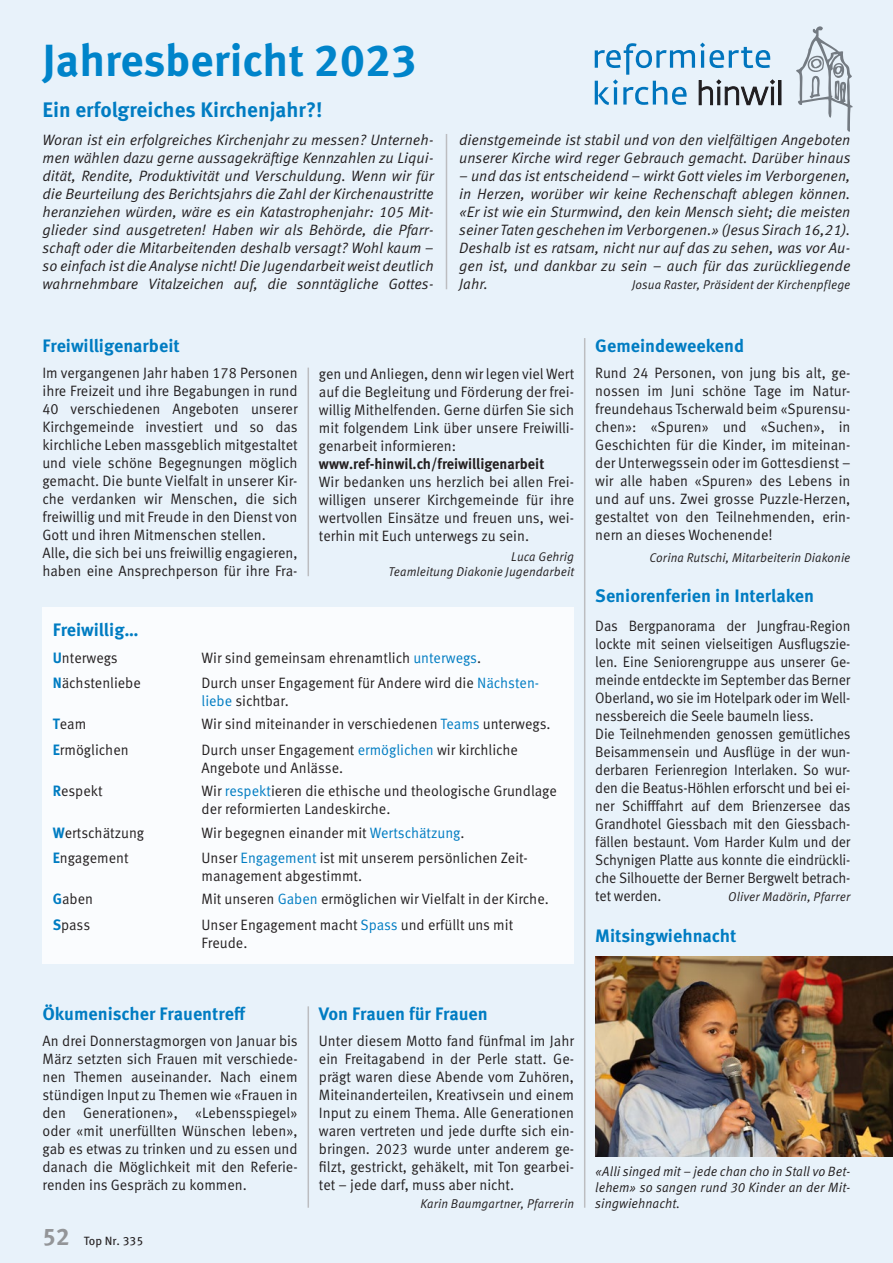
<style>
.page{position:relative;width:893px;height:1263px;background:#e8f2fa}
.page>*{position:absolute;margin:0;border:0;box-sizing:border-box;transform-origin:0 0}
._02_1_Titel_ref__Kirche{font:700 45px "Meta OT";color:#0084ca}
._05_1_Untertitel_ref__Kirche{font:700 21px "Meta OT";color:#007cc2}
._05_1_Untertitel_ref__Kirche-2{font:700 18px "Meta OT";color:#007cc2}
._04_Grundschrift_ohne_Einzug{font:15px/18px "Meta OT";color:#231f20;text-align:justify;scale:.95 1}
._04_Grundschrift_ohne_Einzug-2{font:italic 15px/18px "Meta OT";color:#231f20;text-align:justify}
._04_Grundschrift_ohne_Einzug-3{font:15px/18px "Meta OT";color:#231f20;text-align:justify;scale:.93 1}
._04_Grundschrift_ohne_Einzug-4{font:700 15px "Meta OT";color:#231f20;scale:.95 1}
._07_Legende{font:italic 13.5px/15.8px "Meta OT";color:#231f20;text-align:justify;scale:.95 1}
._08_Unterschrift_rechts{font:italic 12.75px "Meta OT";letter-spacing:.005em;color:#231f20;scale:.95 1}
._04_Grundschrift_ohne_Einzug-5{font:italic 12.75px "Meta OT";letter-spacing:.005em;color:#231f20;scale:.95 1}
.t1{font:12px "Meta OT";color:#231f20}
.s1{font-weight:700;color:#007cc2}
.s2{color:#007cc2}
.s3{font-weight:700;font-size:24px;color:#939598}
</style>
<div class="page">
<svg style="left:595px;top:43px;width:180px;height:62px"></svg>
<div style="left:779px;top:80px;width:2px;height:25px;border:1px solid #231f20"></div>
<svg style="left:796px;top:26px;width:57px;height:106px"></svg>
<hr style="left:446px;top:134px;width:1px;height:155px;background:#bcbdc0">
<hr style="left:584px;top:338px;width:1px;height:870px;background:#bcbdc0">
<img style="left:595px;top:956px;width:298px;height:200px">
<hr style="left:308px;top:368px;width:1px;height:208px;background:#bcbdc0">
<hr style="left:308px;top:1006px;width:1px;height:202px;background:#bcbdc0">
<div style="left:42px;top:607px;width:532px;height:357px;background:#fafcfe"></div>
<p class="_02_1_Titel_ref__Kirche" style="left:43px;top:32px;width:376px">Jahresbericht 2023</p>
<p class="_05_1_Untertitel_ref__Kirche" style="left:43px;top:96px;width:282px">Ein erfolgreiches Kirchenjahr?!</p>
<p class="_04_Grundschrift_ohne_Einzug-2" style="left:43px;top:131px;width:393px">Woran ist ein erfolgreiches Kirchenjahr zu messen? Unterneh&shy;men wählen dazu gerne aussagekräftige Kennzahlen zu Liqui&shy;dität, Rendite, Produktivität und Verschuldung. Wenn wir für die Beurteilung des Berichtsjahrs die Zahl der Kirchenaustritte heranziehen würden, wäre es ein Katastrophenjahr: 105 Mit&shy;glieder sind ausgetreten! Haben wir als Behörde, die Pfarr&shy;schaft oder die Mitarbeitenden deshalb versagt? Wohl kaum – so einfach ist die Analyse nicht! Die Jugendarbeit weist deutlich wahrnehmbare Vitalzeichen auf, die sonntägliche Gottes-</p>
<p class="_04_Grundschrift_ohne_Einzug-2" style="left:459px;top:131px;width:393px">dienstgemeinde ist stabil und von den vielfältigen Angeboten unserer Kirche wird reger Gebrauch gemacht. Darüber hinaus</p>
<p class="_04_Grundschrift_ohne_Einzug-2" style="left:459px;top:167px;width:393px">– und das ist entscheidend – wirkt Gott vieles im Verborgenen, in Herzen, worüber wir keine Rechenschaft ablegen können. «Er ist wie ein Sturmwind, den kein Mensch sieht; die meisten seiner Taten geschehen im Verborgenen.» (Jesus Sirach 16,21).<br>Deshalb ist es ratsam, nicht nur auf das zu sehen, was vor Au&shy;gen ist, und dankbar zu sein – auch für das zurückliegende Jahr.</p>
<p class="_04_Grundschrift_ohne_Einzug-5" style="left:632px;top:277px;width:231px">Josua Raster, Präsident der Kirchenpflege</p>
<p class="_05_1_Untertitel_ref__Kirche-2" style="left:42px;top:334px;width:139px">Freiwilligenarbeit</p>
<p class="_04_Grundschrift_ohne_Einzug" style="left:42px;top:364px;width:270px">Im vergangenen Jahr haben 178 Personen ihre Freizeit und ihre Begabungen in rund 40 verschiedenen Angeboten unserer Kirchgemeinde investiert und so das kirchliche Leben massgeblich mitgestaltet und viele schöne Begegnungen möglich gemacht. Die bunte Vielfalt in unserer Kir&shy;che verdanken wir Menschen, die sich freiwillig und mit Freude in den Dienst von Gott und ihren Mitmenschen stellen.</p>
<p class="_04_Grundschrift_ohne_Einzug" style="left:42px;top:544px;width:270px">Alle, die sich bei uns freiwillig engagieren, haben eine Ansprechperson für ihre Fra-</p>
<p class="_04_Grundschrift_ohne_Einzug" style="left:319px;top:365px;width:270px">gen und Anliegen, denn wir legen viel Wert auf die Begleitung und Förderung der frei&shy;willig Mithelfenden. Gerne dürfen Sie sich mit folgendem Link über unsere Freiwilli&shy;genarbeit informieren:</p>
<p class="_04_Grundschrift_ohne_Einzug-4" style="left:319px;top:454px;width:239px">www.ref-hinwil.ch/freiwilligenarbeit</p>
<p class="_04_Grundschrift_ohne_Einzug" style="left:319px;top:473px;width:270px">Wir bedanken uns herzlich bei allen Frei&shy;willigen unserer Kirchgemeinde für ihre wertvollen Einsätze und freuen uns, wei&shy;terhin mit Euch unterwegs zu sein.</p>
<p class="_04_Grundschrift_ohne_Einzug-5" style="left:511px;top:549px;width:68px">Luca Gehrig</p>
<p class="_08_Unterschrift_rechts" style="left:389px;top:564px;width:197px">Teamleitung Diakonie Jugendarbeit</p>
<p class="_05_1_Untertitel_ref__Kirche-2" style="left:53px;top:619px;width:87px">Freiwillig…</p>
<p class="_04_Grundschrift_ohne_Einzug" style="left:53px;top:649px;width:70px"><span class="s1">U</span>nterwegs</p>
<p class="_04_Grundschrift_ohne_Einzug" style="left:202px;top:649px;width:296px">Wir sind gemeinsam ehrenamtlich <span class="s2">unterwegs</span>.</p>
<p class="_04_Grundschrift_ohne_Einzug" style="left:53px;top:674px;width:94px"><span class="s1">N</span>ächstenliebe</p>
<p class="_04_Grundschrift_ohne_Einzug" style="left:202px;top:674px;width:357px">Durch unser Engagement für Andere wird die <span class="s2">Nächsten&shy;liebe</span> sichtbar.</p>
<p class="_04_Grundschrift_ohne_Einzug" style="left:53px;top:715px;width:37px"><span class="s1">T</span>eam</p>
<p class="_04_Grundschrift_ohne_Einzug" style="left:202px;top:715px;width:369px">Wir sind miteinander in verschiedenen <span class="s2">Teams</span> unterwegs.</p>
<p class="_04_Grundschrift_ohne_Einzug" style="left:53px;top:741px;width:81px"><span class="s1">E</span>rmöglichen</p>
<p class="_04_Grundschrift_ohne_Einzug" style="left:202px;top:741px;width:335px">Durch unser Engagement <span class="s2">ermöglichen</span> wir kirchliche<br>Angebote und Anlässe.</p>
<p class="_04_Grundschrift_ohne_Einzug" style="left:53px;top:782px;width:54px"><span class="s1">R</span>espekt</p>
<p class="_04_Grundschrift_ohne_Einzug" style="left:202px;top:782px;width:375px">Wir <span class="s2">respekt</span>ieren die ethische und theologische Grundlage der reformierten Landeskirche.</p>
<p class="_04_Grundschrift_ohne_Einzug" style="left:53px;top:824px;width:98px"><span class="s1">W</span>ertschätzung</p>
<p class="_04_Grundschrift_ohne_Einzug" style="left:202px;top:824px;width:278px">Wir begegnen einander mit <span class="s2">Wertschätzung</span>.</p>
<p class="_04_Grundschrift_ohne_Einzug" style="left:53px;top:849px;width:81px"><span class="s1">E</span>ngagement</p>
<p class="_04_Grundschrift_ohne_Einzug" style="left:202px;top:849px;width:345px">Unser <span class="s2">Engagement</span> ist mit unserem persönlichen Zeit&shy;management abgestimmt.</p>
<p class="_04_Grundschrift_ohne_Einzug" style="left:53px;top:890px;width:44px"><span class="s1">G</span>aben</p>
<p class="_04_Grundschrift_ohne_Einzug" style="left:202px;top:890px;width:367px">Mit unseren <span class="s2">Gaben</span> ermöglichen wir Vielfalt in der Kirche.</p>
<p class="_04_Grundschrift_ohne_Einzug" style="left:53px;top:916px;width:41px"><span class="s1">S</span>pass</p>
<p class="_04_Grundschrift_ohne_Einzug" style="left:202px;top:916px;width:330px">Unser Engagement macht <span class="s2">Spass</span> und erfüllt uns mit<br>Freude.</p>
<p class="_05_1_Untertitel_ref__Kirche-2" style="left:595px;top:334px;width:150px">Gemeindeweekend</p>
<p class="_04_Grundschrift_ohne_Einzug" style="left:595px;top:364px;width:270px">Rund 24 Personen, von jung bis alt, ge&shy;nossen im Juni schöne Tage im Natur&shy;freundehaus Tscherwald beim «Spurensu&shy;chen»: «Spuren» und «Suchen», in Geschichten für die Kinder, im miteinan&shy;der Unterwegssein oder im Gottesdienst – wir alle haben «Spuren» des Lebens in und auf uns. Zwei grosse Puzzle-Herzen, gestaltet von den Teilnehmenden, erin&shy;nern an dieses Wochenende!</p>
<p class="_08_Unterschrift_rechts" style="left:649px;top:550px;width:213px">Corina Rutschi, Mitarbeiterin Diakonie</p>
<p class="_05_1_Untertitel_ref__Kirche-2" style="left:595px;top:585px;width:220px">Seniorenferien in Interlaken</p>
<p class="_04_Grundschrift_ohne_Einzug-3" style="left:595px;top:617px;width:276px">Das Bergpanorama der Jungfrau-Region lockte mit seinen vielseitigen Ausflugszie&shy;len. Eine Seniorengruppe aus unserer Ge&shy;meinde entdeckte im September das Berner Oberland, wo sie im Hotelpark oder im Well&shy;nessbereich die Seele baumeln liess.</p>
<p class="_04_Grundschrift_ohne_Einzug-3" style="left:595px;top:725px;width:276px">Die Teilnehmenden genossen gemütliches Beisammensein und Ausflüge in der wun&shy;derbaren Ferienregion Interlaken. So wur&shy;den die Beatus-Höhlen erforscht und bei ei&shy;ner Schifffahrt auf dem Brienzersee das Grandhotel Giessbach mit den Giessbach&shy;fällen bestaunt. Vom Harder Kulm und der Schynigen Platte aus konnte die eindrückli&shy;che Silhouette der Berner Bergwelt betrach&shy;tet werden.</p>
<p class="_04_Grundschrift_ohne_Einzug-5" style="left:728px;top:889px;width:130px">Oliver Madörin, Pfarrer</p>
<p class="_05_1_Untertitel_ref__Kirche-2" style="left:595px;top:924px;width:143px">Mitsingwiehnacht</p>
<p class="_05_1_Untertitel_ref__Kirche-2" style="left:43px;top:1002px;width:205px">Ökumenischer Frauentreff</p>
<p class="_04_Grundschrift_ohne_Einzug" style="left:43px;top:1032px;width:270px">An drei Donnerstagmorgen von Januar bis März setzten sich Frauen mit verschiede&shy;nen Themen auseinander. Nach einem stündigen Input zu Themen wie «Frauen in den Generationen», «Lebensspiegel» oder «mit unerfüllten Wünschen leben», gab es etwas zu trinken und zu essen und danach die Möglichkeit mit den Referie&shy;renden ins Gespräch zu kommen.</p>
<p class="t1" style="left:43px;top:1233px;width:102px"><span class="s3">52</span> Top Nr. 335</p>
<p class="_05_1_Untertitel_ref__Kirche-2" style="left:319px;top:1002px;width:170px">Von Frauen für Frauen</p>
<p class="_04_Grundschrift_ohne_Einzug" style="left:319px;top:1032px;width:270px">Unter diesem Motto fand fünfmal im Jahr ein Freitagabend in der Perle statt. Ge&shy;prägt waren diese Abende vom Zuhören, Miteinanderteilen, Kreativsein und einem Input zu einem Thema. Alle Generationen waren vertreten und jede durfte sich ein&shy;bringen. 2023 wurde unter anderem ge&shy;filzt, gestrickt, gehäkelt, mit Ton gearbei&shy;tet – jede darf, muss aber nicht.</p>
<p class="_08_Unterschrift_rechts" style="left:420px;top:1196px;width:163px">Karin Baumgartner, Pfarrerin</p>
<p class="_07_Legende" style="left:595px;top:1164px;width:270px">«Alli singed mit – jede chan cho in Stall vo Bet&shy;lehem» so sangen rund 30 Kinder an der Mit&shy;singwiehnacht.</p>
</div>
